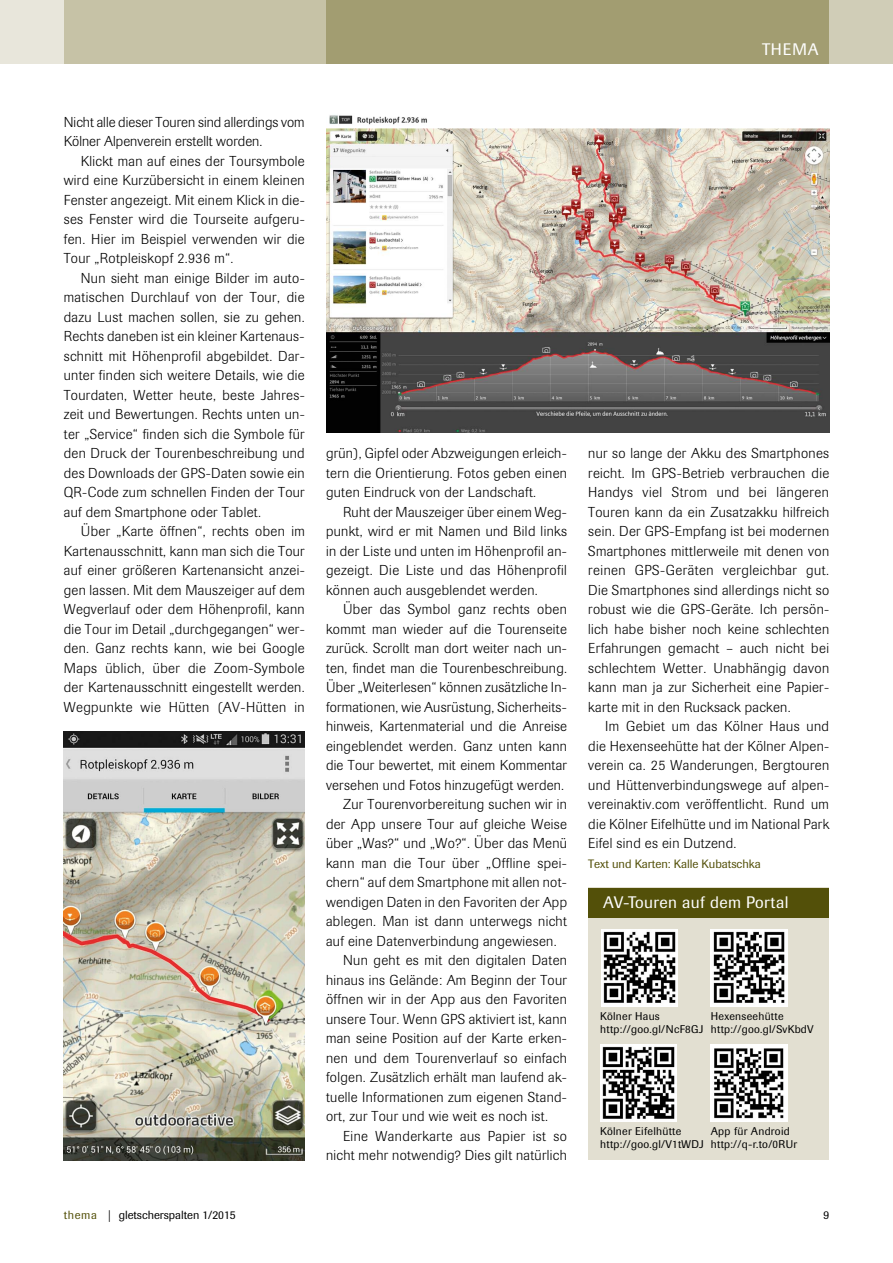
<style>
.page{position:relative;width:893px;height:1263px;background:#fff}
.page>*{position:absolute;margin:0;border:0;box-sizing:border-box;transform-origin:0 0}
.t1{font:16.5px "Imago";letter-spacing:.025em;color:#fff}
.t2{font:300 14.25px/19.5px "Imago";letter-spacing:.025em;color:#000;text-align:justify}
.t3{font:300 14.25px/19.5px "Imago";letter-spacing:.005em;color:#000}
.t4{font:12px "Imago";color:#535009}
.t5{font:11.7px "Imago";color:#000}
.t6{font:11.1px/13.5px "Imago";letter-spacing:.025em;color:#000}
.s1{color:#535009}
</style>
<div class="page">
<div style="left:0;top:0;width:404px;height:64px;background:#c6c2a6"></div>
<div style="left:326px;top:0;width:567px;height:64px;background:#a29d71"></div>
<div style="left:829px;top:0;width:64px;height:64px;background:#d0cdb7"></div>
<div style="left:0;top:0;width:64px;height:64px;background:#e8e6db"></div>
<img style="left:326px;top:115px;width:503px;height:318px">
<img style="left:64px;top:731px;width:241px;height:429px">
<div style="left:588px;top:888px;width:241px;height:272px;background:#e2dfd1"></div>
<div style="left:588px;top:888px;width:241px;height:29px;background:#535009"></div>
<img style="left:601px;top:929px;width:77px;height:77px">
<img style="left:711px;top:929px;width:76px;height:77px">
<img style="left:600px;top:1044px;width:77px;height:77px">
<img style="left:711px;top:1044px;width:76px;height:77px">
<p class="t1" style="left:762px;top:40px;width:58px">THEMA</p>
<p class="t3" style="left:64px;top:112px;width:242px">Nicht alle dieser Touren sind allerdings vom<br>Kölner Alpenverein erstellt worden.</p>
<p class="t2" style="left:64px;top:151px;width:242px;text-indent:17px">Klickt man auf eines der Toursymbole wird eine Kurzübersicht in einem kleinen Fenster angezeigt. Mit einem Klick in die&shy;ses Fenster wird die Tourseite aufgeru&shy;fen. Hier im Beispiel verwenden wir die Tour „Rotpleiskopf 2.936 m“.</p>
<p class="t2" style="left:64px;top:268px;width:242px;text-indent:17px">Nun sieht man einige Bilder im auto&shy;matischen Durchlauf von der Tour, die dazu Lust machen sollen, sie zu gehen.<br>Rechts daneben ist ein kleiner Kartenaus&shy;schnitt mit Höhenprofil abgebildet. Dar&shy;unter finden sich weitere Details, wie die Tourdaten, Wetter heute, beste Jahres&shy;zeit und Bewertungen. Rechts unten un&shy;ter „Service“ finden sich die Symbole für den Druck der Tourenbeschreibung und des Downloads der GPS-Daten sowie ein QR-Code zum schnellen Finden der Tour auf dem Smartphone oder Tablet.</p>
<p class="t2" style="left:64px;top:522px;width:242px;text-indent:17px">Über „Karte öffnen“, rechts oben im Kartenausschnitt, kann man sich die Tour auf einer größeren Kartenansicht anzei&shy;gen lassen. Mit dem Mauszeiger auf dem Wegverlauf oder dem Höhenprofil, kann die Tour im Detail „durchgegangen“ wer&shy;den. Ganz rechts kann, wie bei Google Maps üblich, über die Zoom-Symbole der Kartenausschnitt eingestellt werden.<br>Wegpunkte wie Hütten (AV-Hütten in</p>
<p class="t2" style="left:326px;top:444px;width:242px">grün), Gipfel oder Abzweigungen erleich&shy;tern die Orientierung. Fotos geben einen guten Eindruck von der Landschaft.</p>
<p class="t2" style="left:326px;top:502px;width:242px;text-indent:17px">Ruht der Mauszeiger über einem Weg&shy;punkt, wird er mit Namen und Bild links in der Liste und unten im Höhenprofil an&shy;gezeigt. Die Liste und das Höhenprofil können auch ausgeblendet werden.</p>
<p class="t2" style="left:343px;top:600px;width:225px">Über das Symbol ganz rechts oben</p>
<p class="t2" style="left:326px;top:619px;width:242px">kommt man wieder auf die Tourenseite</p>
<p class="t2" style="left:326px;top:639px;width:242px">zurück. Scrollt man dort weiter nach un-</p>
<p class="t2" style="left:326px;top:658px;width:242px">ten, findet man die Tourenbeschreibung.</p>
<p class="t2" style="left:326px;top:678px;width:242px">Über „Weiterlesen“ können zusätzliche In-</p>
<p class="t2" style="left:326px;top:697px;width:242px">formationen, wie Ausrüstung, Sicherheits-</p>
<p class="t2" style="left:326px;top:717px;width:243px">hinweis, Kartenmaterial und die Anreise</p>
<p class="t2" style="left:326px;top:736px;width:243px">eingeblendet werden. Ganz unten kann</p>
<p class="t2" style="left:326px;top:756px;width:242px">die Tour bewertet, mit einem Kommentar</p>
<p class="t2" style="left:326px;top:775px;width:240px">versehen und Fotos hinzugefügt werden.</p>
<p class="t2" style="left:343px;top:795px;width:225px">Zur Tourenvorbereitung suchen wir in</p>
<p class="t2" style="left:326px;top:814px;width:242px">der App unsere Tour auf gleiche Weise</p>
<p class="t2" style="left:326px;top:834px;width:242px">über „Was?“ und „Wo?“. Über das Menü</p>
<p class="t2" style="left:326px;top:853px;width:242px">kann man die Tour über „Offline spei-</p>
<p class="t2" style="left:326px;top:873px;width:242px">chern“ auf dem Smartphone mit allen not-</p>
<p class="t2" style="left:326px;top:892px;width:243px">wendigen Daten in den Favoriten der App</p>
<p class="t2" style="left:326px;top:912px;width:242px">ablegen. Man ist dann unterwegs nicht</p>
<p class="t2" style="left:326px;top:931px;width:232px">auf eine Datenverbindung angewiesen.</p>
<p class="t2" style="left:343px;top:951px;width:225px">Nun geht es mit den digitalen Daten</p>
<p class="t2" style="left:326px;top:970px;width:242px">hinaus ins Gelände: Am Beginn der Tour</p>
<p class="t2" style="left:326px;top:990px;width:242px">öffnen wir in der App aus den Favoriten</p>
<p class="t2" style="left:326px;top:1009px;width:242px">unsere Tour. Wenn GPS aktiviert ist, kann</p>
<p class="t2" style="left:326px;top:1029px;width:242px">man seine Position auf der Karte erken-</p>
<p class="t2" style="left:326px;top:1048px;width:242px">nen und dem Tourenverlauf so einfach</p>
<p class="t2" style="left:326px;top:1068px;width:242px">folgen. Zusätzlich erhält man laufend ak-</p>
<p class="t2" style="left:326px;top:1087px;width:242px">tuelle Informationen zum eigenen Stand-</p>
<p class="t2" style="left:326px;top:1107px;width:223px">ort, zur Tour und wie weit es noch ist.</p>
<p class="t2" style="left:343px;top:1126px;width:226px">Eine Wanderkarte aus Papier ist so</p>
<p class="t2" style="left:326px;top:1146px;width:242px">nicht mehr notwendig? Dies gilt natürlich</p>
<p class="t2" style="left:588px;top:444px;width:243px">nur so lange der Akku des Smartphones reicht. Im GPS-Betrieb verbrauchen die Handys viel Strom und bei längeren Touren kann da ein Zusatzakku hilfreich sein. Der GPS-Empfang ist bei modernen Smartphones mittlerweile mit denen von reinen GPS-Geräten vergleichbar gut.<br>Die Smartphones sind allerdings nicht so robust wie die GPS-Geräte. Ich persön&shy;lich habe bisher noch keine schlechten Erfahrungen gemacht – auch nicht bei schlechtem Wetter. Unabhängig davon kann man ja zur Sicherheit eine Papier&shy;karte mit in den Rucksack packen.</p>
<p class="t2" style="left:588px;top:717px;width:242px;text-indent:17px">Im Gebiet um das Kölner Haus und die Hexenseehütte hat der Kölner Alpen&shy;verein ca. 25 Wanderungen, Bergtouren und Hüttenverbindungswege auf alpen&shy;vereinaktiv.com veröffentlicht. Rund um die Kölner Eifelhütte und im National Park Eifel sind es ein Dutzend.</p>
<p class="t4" style="left:588px;top:857px;width:174px">Text und Karten: Kalle Kubatschka</p>
<p class="t1" style="left:603px;top:893px;width:187px">AV-Touren auf dem Portal</p>
<p class="t6" style="left:600px;top:1009px;width:105px">Kölner Haus http://goo.gl/NcF8GJ</p>
<p class="t6" style="left:711px;top:1009px;width:104px">Hexenseehütte http://goo.gl/SvKbdV</p>
<p class="t6" style="left:600px;top:1124px;width:105px">Kölner Eifelhütte http://goo.gl/V1tWDJ</p>
<p class="t6" style="left:711px;top:1124px;width:88px">App für Android http://q-r.to/0RUr</p>
<p class="t5" style="left:64px;top:1208px;width:173px"><span class="s1">thema</span> | gletscherspalten 1/2015</p>
<p class="t5" style="left:823px;top:1208px;width:7px">9</p>
</div>
